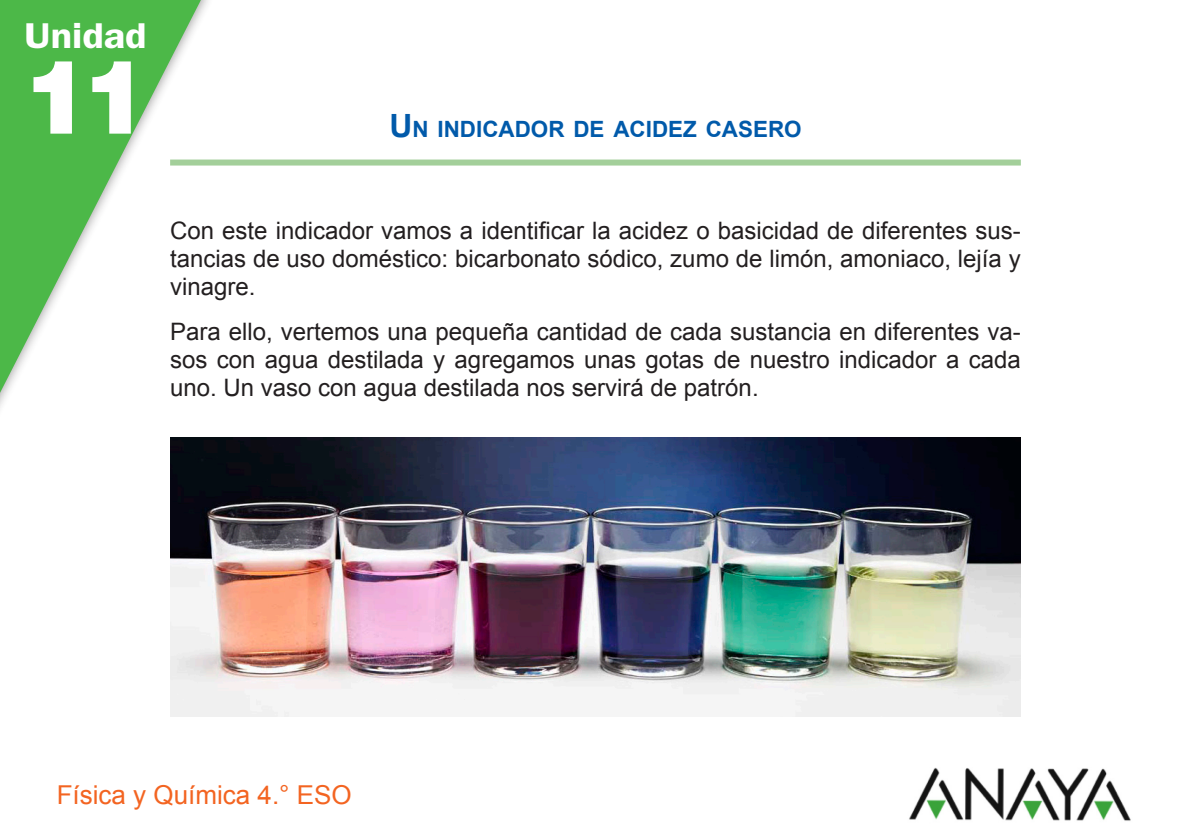
<style>
.page{position:relative;width:1191px;height:840px;background:#fff}
.page>*{position:absolute;margin:0;border:0;box-sizing:border-box;transform-origin:0 0}
.t1{font:900 103.6px "Helvetica Neue LT Std";color:#fff}
.t2{font:600 36px "ITC Franklin Gothic Std";color:#fff;scale:1.1 1}
.Pie_asignatura{font:26px "Arial";color:#f36421}
.Texto_sin_filete{font:24px/28px "Arial";color:#231f20;text-align:justify}
.Titulo_general{font:700 22.4px "Arial";color:#015aaa}
.s1{font-size:32px}
</style>
<div class="page">
<img style="left:909px;top:767px;width:222px;height:54px">
<svg style="left:0;top:0;width:204px;height:408px"></svg>
<div style="left:170px;top:159px;width:850px;height:6px;background:#a3cf9a"></div>
<img style="left:170px;top:437px;width:851px;height:279px">
<p class="t2" style="left:25px;top:14px;width:112px">Unidad</p>
<p class="t1" style="left:21px;top:35px;width:130px">11</p>
<p class="Titulo_general" style="left:389px;top:116px;width:414px"><span class="s1">U</span>N INDICADOR DE ACIDEZ CASERO</p>
<p class="Texto_sin_filete" style="left:170px;top:216px;width:852px">Con este indicador vamos a identificar la acidez o basicidad de diferentes sus&shy;tancias de uso doméstico: bicarbonato sódico, zumo de limón, amoniaco, lejía y vinagre.</p>
<p class="Texto_sin_filete" style="left:170px;top:317px;width:852px">Para ello, vertemos una pequeña cantidad de cada sustancia en diferentes va&shy;sos con agua destilada y agregamos unas gotas de nuestro indicador a cada uno. Un vaso con agua destilada nos servirá de patrón.</p>
<p class="Pie_asignatura" style="left:57px;top:779px;width:297px">Física y Química 4.° ESO</p>
</div>
